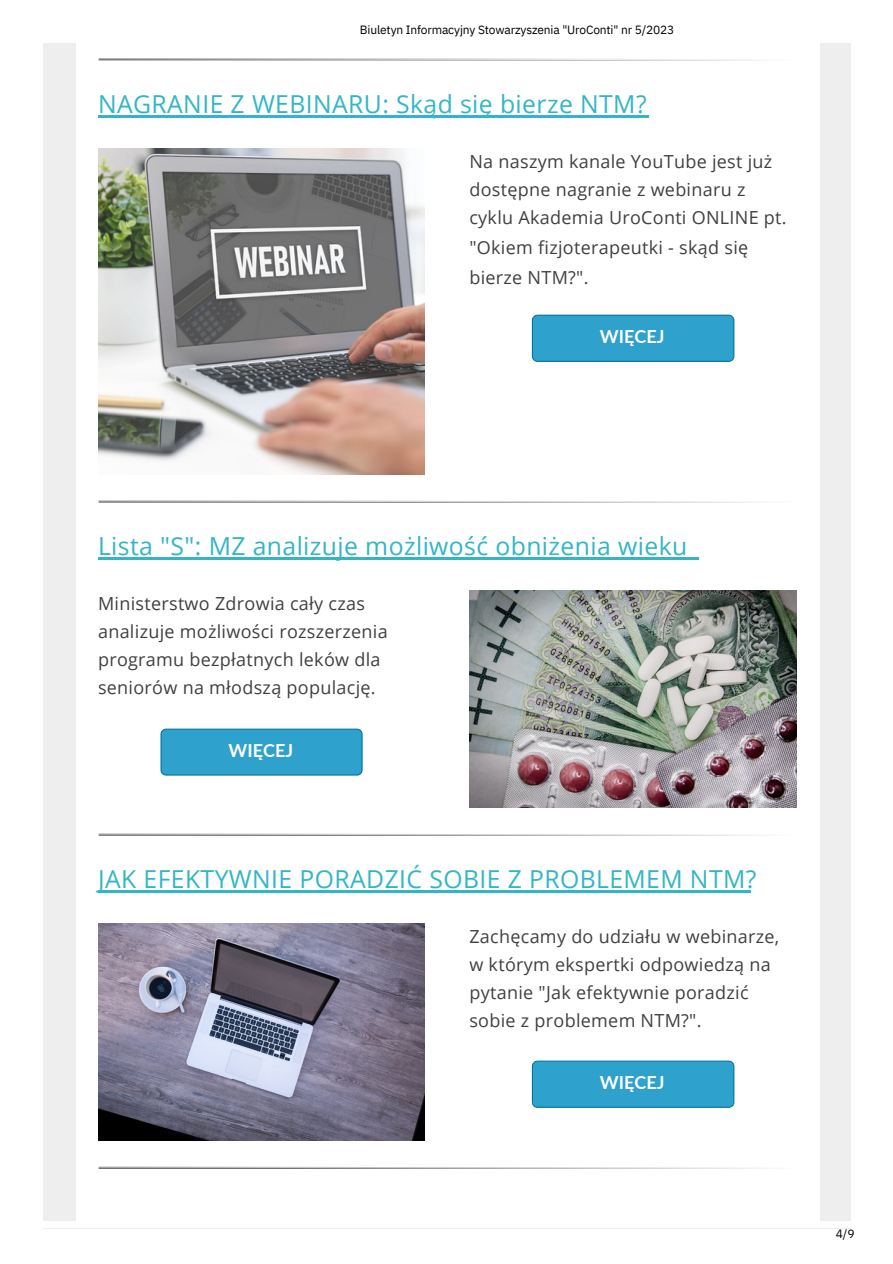
<style>
.page{position:relative;width:893px;height:1264px;background:#fff}
.page>*{position:absolute;margin:0;border:0;box-sizing:border-box;transform-origin:0 0}
.t1{font:24.75px "Open Sans";letter-spacing:.015em;color:#32b6c6}
.t2{font:18px/28px "Open Sans";letter-spacing:.015em;color:#404040}
.t3{font:700 18px "Lato";color:#fff}
.t4{font:12px "IBM Plex Sans";letter-spacing:-.01em;color:#000}
</style>
<div class="page">
<div style="left:43px;top:43px;width:807px;height:1177px;background:#eee"></div>
<div style="left:76px;top:43px;width:743px;height:1177px;background:#fff"></div>
<svg style="left:99px;top:58px;width:625px;height:2px"></svg>
<svg style="left:99px;top:500px;width:625px;height:2px"></svg>
<svg style="left:99px;top:833px;width:625px;height:2px"></svg>
<svg style="left:99px;top:1166px;width:625px;height:2px"></svg>
<hr style="left:98px;top:115px;width:550px;height:3px;background:#32b6c6">
<img style="left:99px;top:148px;width:326px;height:326px">
<svg style="left:160px;top:728px;width:203px;height:48px;background:#31a1cb"></svg>
<hr style="left:98px;top:557px;width:600px;height:3px;background:#32b6c6">
<svg style="left:532px;top:314px;width:202px;height:48px;background:#2fa0cb"></svg>
<img style="left:470px;top:590px;width:326px;height:217px">
<hr style="left:98px;top:890px;width:652px;height:3px;background:#32b6c6">
<img style="left:99px;top:923px;width:326px;height:217px">
<svg style="left:532px;top:1060px;width:202px;height:47px;background:#2fa0cc"></svg>
<p class="t4" style="left:360px;top:22px;width:316px">Biuletyn Informacyjny Stowarzyszenia "UroConti" nr 5/2023</p>
<p class="t1" style="left:98px;top:86px;width:550px">NAGRANIE Z WEBINARU: Skąd się bierze NTM?</p>
<p class="t2" style="left:469px;top:147px;width:319px">Na naszym kanale YouTube jest już dostępne nagranie z webinaru z cyklu Akademia UroConti ONLINE pt.</p>
<p class="t2" style="left:469px;top:233px;width:280px">"Okiem fizjoterapeutki - skąd się</p>
<p class="t2" style="left:469px;top:262px;width:121px">bierze NTM?".</p>
<p class="t3" style="left:600px;top:325px;width:66px">WIĘCEJ</p>
<p class="t1" style="left:98px;top:528px;width:590px">Lista "S": MZ analizuje możliwość obniżenia wieku</p>
<p class="t2" style="left:98px;top:588px;width:291px">Ministerstwo Zdrowia cały czas analizuje możliwości rozszerzenia programu bezpłatnych leków dla seniorów na młodszą populację.</p>
<p class="t3" style="left:228px;top:739px;width:66px">WIĘCEJ</p>
<p class="t1" style="left:98px;top:861px;width:660px">JAK EFEKTYWNIE PORADZIĆ SOBIE Z PROBLEMEM NTM?</p>
<p class="t2" style="left:469px;top:921px;width:311px">Zachęcamy do udziału w webinarze, w którym ekspertki odpowiedzą na pytanie "Jak efektywnie poradzić sobie z problemem NTM?".</p>
<p class="t3" style="left:600px;top:1071px;width:66px">WIĘCEJ</p>
<p class="t4" style="left:835px;top:1225px;width:20px">4/9</p>
</div>
